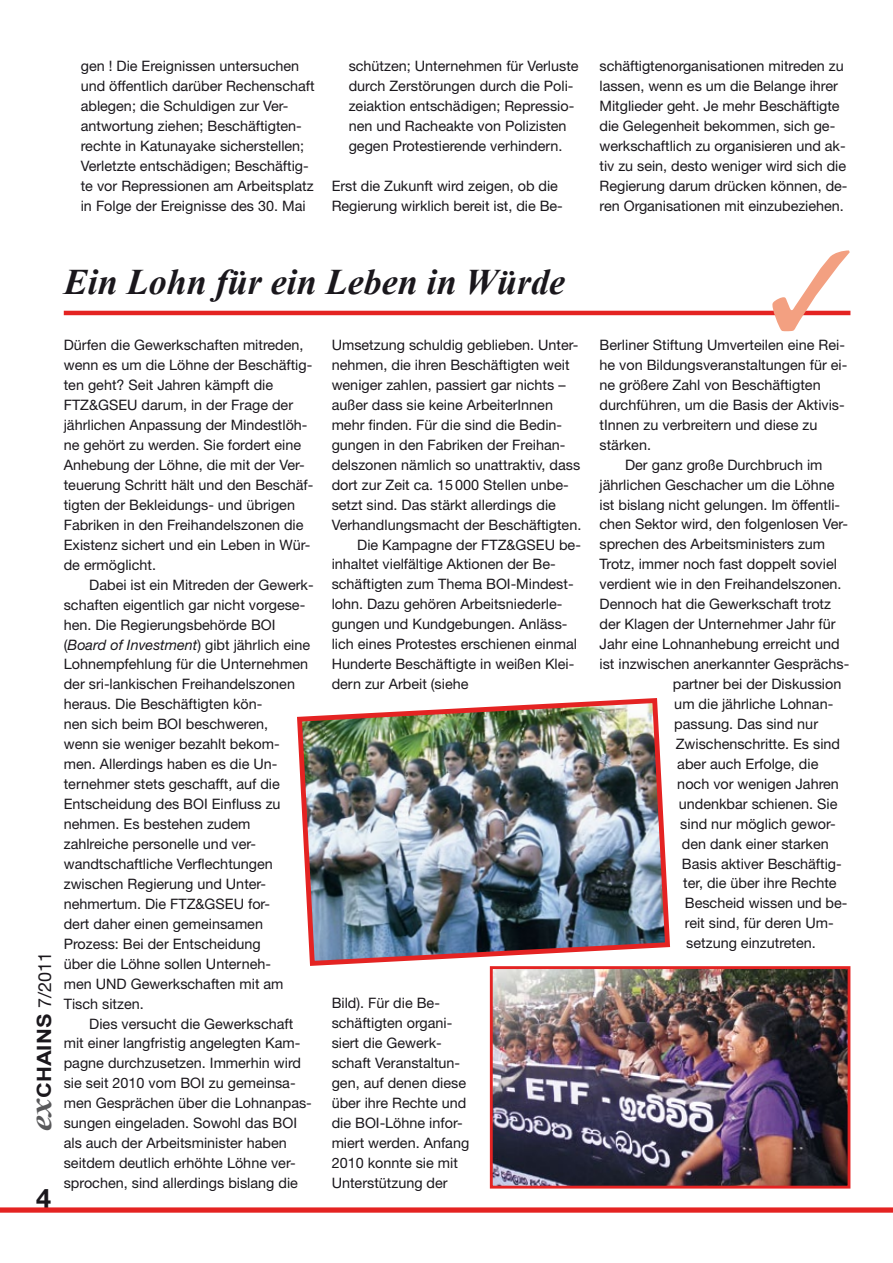
<style>
.page{position:relative;width:893px;height:1263px;background:#fff}
.page>*{position:absolute;margin:0;border:0;box-sizing:border-box;transform-origin:0 0}
.t1{font:italic 700 36px "Times New Roman";color:#1a171c}
.t2{font:700 27px "Helvetica Neue";color:#1a171c}
.t3{font:700 19.65px "Arial";color:#1a171c;scale:1.12 1}
.t4{font:14.4px/20px "Helvetica Neue";color:#1a171c}
.s1{font-family:"Times New Roman";font-style:italic;font-size:30.9px;color:#58585a}
.s2{font-family:"Helvetica Neue";font-weight:400;font-size:18px}
.s3{font-style:italic}
</style>
<div class="page">
<div style="left:0;top:1207px;width:893px;height:6px;background:#e42322"></div>
<hr style="left:64px;top:311px;width:786px;height:4px;background:#e42322">
<img style="left:297px;top:698px;width:373px;height:270px">
<img style="left:494px;top:970px;width:352px;height:214px">
<div style="left:490px;top:966px;width:360px;height:222px;border:3px solid #e42322"></div>
<svg style="left:772px;top:310px;width:78px;height:6px"></svg>
<p class="t4" style="left:81px;top:56px;width:235px">gen ! Die Ereignissen untersuchen und öffentlich darüber Rechenschaft ablegen; die Schuldigen zur Ver&shy;antwortung ziehen; Beschäftigten&shy;rechte in Katunayake sicherstellen; Verletzte entschädigen; Beschäftig&shy;te vor Repressionen am Arbeitsplatz in Folge der Ereignisse des 30. Mai</p>
<p class="t4" style="left:349px;top:56px;width:231px">schützen; Unternehmen für Verluste durch Zerstörungen durch die Poli&shy;zeiaktion entschädigen; Repressio&shy;nen und Racheakte von Polizisten gegen Protestierende verhindern.</p>
<p class="t4" style="left:332px;top:175px;width:233px">Erst die Zukunft wird zeigen, ob die<br>Regierung wirklich bereit ist, die Be-</p>
<p class="t4" style="left:600px;top:56px;width:249px">schäftigtenorganisationen mitreden zu lassen, wenn es um die Belange ihrer Mitglieder geht. Je mehr Beschäftigte die Gelegenheit bekommen, sich ge&shy;werkschaftlich zu organisieren und ak&shy;tiv zu sein, desto weniger wird sich die Regierung darum drücken können, de&shy;ren Organisationen mit einzubeziehen.</p>
<h3 class="t3" style="left:31px;top:1131px;width:162px;rotate:-90deg"><span class="s1">ex</span>CHAINS <span class="s2">7/2011</span></h3>
<h2 class="t2" style="left:36px;top:1181px;width:17px">4</h2>
<h1 class="t1" style="left:64px;top:257px;width:503px">Ein Lohn für ein Leben in Würde</h1>
<p class="t4" style="left:64px;top:335px;width:251px">Dürfen die Gewerkschaften mitreden, wenn es um die Löhne der Beschäftig&shy;ten geht? Seit Jahren kämpft die FTZ&amp;GSEU darum, in der Frage der jährlichen Anpassung der Mindestlöh&shy;ne gehört zu werden. Sie fordert eine Anhebung der Löhne, die mit der Ver&shy;teuerung Schritt hält und den Beschäf&shy;tigten der Bekleidungs- und übrigen Fabriken in den Freihandelszonen die Existenz sichert und ein Leben in Wür&shy;de ermöglicht.</p>
<p class="t4" style="left:64px;top:574px;width:251px;text-indent:26px">Dabei ist ein Mitreden der Gewerk&shy;schaften eigentlich gar nicht vorgese&shy;hen. Die Regierungsbehörde BOI (<span class="s3">Board of Investment</span>) gibt jährlich eine<br>Lohnempfehlung für die Unternehmen der sri-lankischen Freihandelszonen heraus. Die Beschäftigten kön-<br>nen sich beim BOI beschweren,<br>wenn sie weniger bezahlt bekom&shy;men. Allerdings haben es die Un&shy;ternehmer stets geschafft, auf die<br>Entscheidung des BOI Einfluss zu nehmen. Es bestehen zudem zahlreiche personelle und ver&shy;wandtschaftliche Verflechtungen zwischen Regierung und Unter&shy;nehmertum. Die FTZ&amp;GSEU for-<br>dert daher einen gemeinsamen<br>Prozess: Bei der Entscheidung<br>über die Löhne sollen Unterneh-<br>men UND Gewerkschaften mit am<br>Tisch sitzen.</p>
<p class="t4" style="left:64px;top:1013px;width:250px;text-indent:26px">Dies versucht die Gewerkschaft mit einer langfristig angelegten Kam&shy;pagne durchzusetzen. Immerhin wird sie seit 2010 vom BOI zu gemeinsa&shy;men Gesprächen über die Lohnanpas&shy;sungen eingeladen. Sowohl das BOI als auch der Arbeitsminister haben seitdem deutlich erhöhte Löhne ver&shy;sprochen, sind allerdings bislang die</p>
<p class="t4" style="left:332px;top:335px;width:248px">Umsetzung schuldig geblieben. Unter-</p>
<p class="t4" style="left:332px;top:355px;width:239px">nehmen, die ihren Beschäftigten weit</p>
<p class="t4" style="left:332px;top:375px;width:235px">weniger zahlen, passiert gar nichts –</p>
<p class="t4" style="left:332px;top:395px;width:223px">außer dass sie keine ArbeiterInnen</p>
<p class="t4" style="left:332px;top:415px;width:232px">mehr finden. Für die sind die Bedin-</p>
<p class="t4" style="left:332px;top:434px;width:235px">gungen in den Fabriken der Freihan-</p>
<p class="t4" style="left:332px;top:454px;width:250px">delszonen nämlich so unattraktiv, dass</p>
<p class="t4" style="left:332px;top:474px;width:239px">dort zur Zeit ca. 15000 Stellen unbe-</p>
<p class="t4" style="left:332px;top:494px;width:226px">setzt sind. Das stärkt allerdings die</p>
<p class="t4" style="left:332px;top:514px;width:251px">Verhandlungsmacht der Beschäftigten.</p>
<p class="t4" style="left:357px;top:534px;width:225px">Die Kampagne der FTZ&amp;GSEU be-</p>
<p class="t4" style="left:332px;top:554px;width:226px">inhaltet vielfältige Aktionen der Be-</p>
<p class="t4" style="left:332px;top:574px;width:243px">schäftigten zum Thema BOI-Mindest-</p>
<p class="t4" style="left:332px;top:594px;width:232px">lohn. Dazu gehören Arbeitsniederle-</p>
<p class="t4" style="left:332px;top:614px;width:237px">gungen und Kundgebungen. Anläss-</p>
<p class="t4" style="left:332px;top:634px;width:247px">lich eines Protestes erschienen einmal</p>
<p class="t4" style="left:332px;top:654px;width:244px">Hunderte Beschäftigte in weißen Klei-</p>
<p class="t4" style="left:332px;top:674px;width:138px">dern zur Arbeit (siehe</p>
<p class="t4" style="left:332px;top:993px;width:139px">Bild). Für die Be&shy;schäftigten organi&shy;siert die Gewerk&shy;schaft Veranstaltun&shy;gen, auf denen diese über ihre Rechte und die BOI-Löhne infor&shy;miert werden. Anfang<br>2010 konnte sie mit<br>Unterstützung der</p>
<p class="t4" style="left:600px;top:335px;width:247px">Berliner Stiftung Umverteilen eine Rei-</p>
<p class="t4" style="left:600px;top:355px;width:249px">he von Bildungsveranstaltungen für ei-</p>
<p class="t4" style="left:600px;top:374px;width:223px">ne größere Zahl von Beschäftigten</p>
<p class="t4" style="left:600px;top:394px;width:247px">durchführen, um die Basis der Aktivis-</p>
<p class="t4" style="left:600px;top:414px;width:219px">tInnen zu verbreitern und diese zu</p>
<p class="t4" style="left:600px;top:434px;width:53px">stärken.</p>
<p class="t4" style="left:625px;top:454px;width:199px">Der ganz große Durchbruch im</p>
<p class="t4" style="left:600px;top:474px;width:236px">jährlichen Geschacher um die Löhne</p>
<p class="t4" style="left:600px;top:494px;width:242px">ist bislang nicht gelungen. Im öffentli-</p>
<p class="t4" style="left:600px;top:514px;width:250px">chen Sektor wird, den folgenlosen Ver-</p>
<p class="t4" style="left:600px;top:534px;width:227px">sprechen des Arbeitsministers zum</p>
<p class="t4" style="left:600px;top:554px;width:239px">Trotz, immer noch fast doppelt soviel</p>
<p class="t4" style="left:600px;top:574px;width:243px">verdient wie in den Freihandelszonen.</p>
<p class="t4" style="left:600px;top:594px;width:233px">Dennoch hat die Gewerkschaft trotz</p>
<p class="t4" style="left:600px;top:614px;width:238px">der Klagen der Unternehmer Jahr für</p>
<p class="t4" style="left:600px;top:634px;width:242px">Jahr eine Lohnanhebung erreicht und</p>
<p class="t4" style="left:600px;top:654px;width:251px">ist inzwischen anerkannter Gesprächs-</p>
<p class="t4" style="left:673px;top:674px;width:170px">partner bei der Diskussion</p>
<p class="t4" style="left:674px;top:694px;width:160px">um die jährliche Lohnan-</p>
<p class="t4" style="left:674px;top:714px;width:145px">passung. Das sind nur</p>
<p class="t4" style="left:676px;top:733px;width:166px">Zwischenschritte. Es sind</p>
<p class="t4" style="left:677px;top:753px;width:143px">aber auch Erfolge, die</p>
<p class="t4" style="left:677px;top:773px;width:163px">noch vor wenigen Jahren</p>
<p class="t4" style="left:679px;top:793px;width:160px">undenkbar schienen. Sie</p>
<p class="t4" style="left:680px;top:813px;width:157px">sind nur möglich gewor-</p>
<p class="t4" style="left:682px;top:833px;width:148px">den dank einer starken</p>
<p class="t4" style="left:682px;top:853px;width:161px">Basis aktiver Beschäftig-</p>
<p class="t4" style="left:683px;top:873px;width:155px">ter, die über ihre Rechte</p>
<p class="t4" style="left:685px;top:893px;width:164px">Bescheid wissen und be-</p>
<p class="t4" style="left:685px;top:913px;width:150px">reit sind, für deren Um-</p>
<p class="t4" style="left:686px;top:933px;width:131px">setzung einzutreten.</p>
</div>
